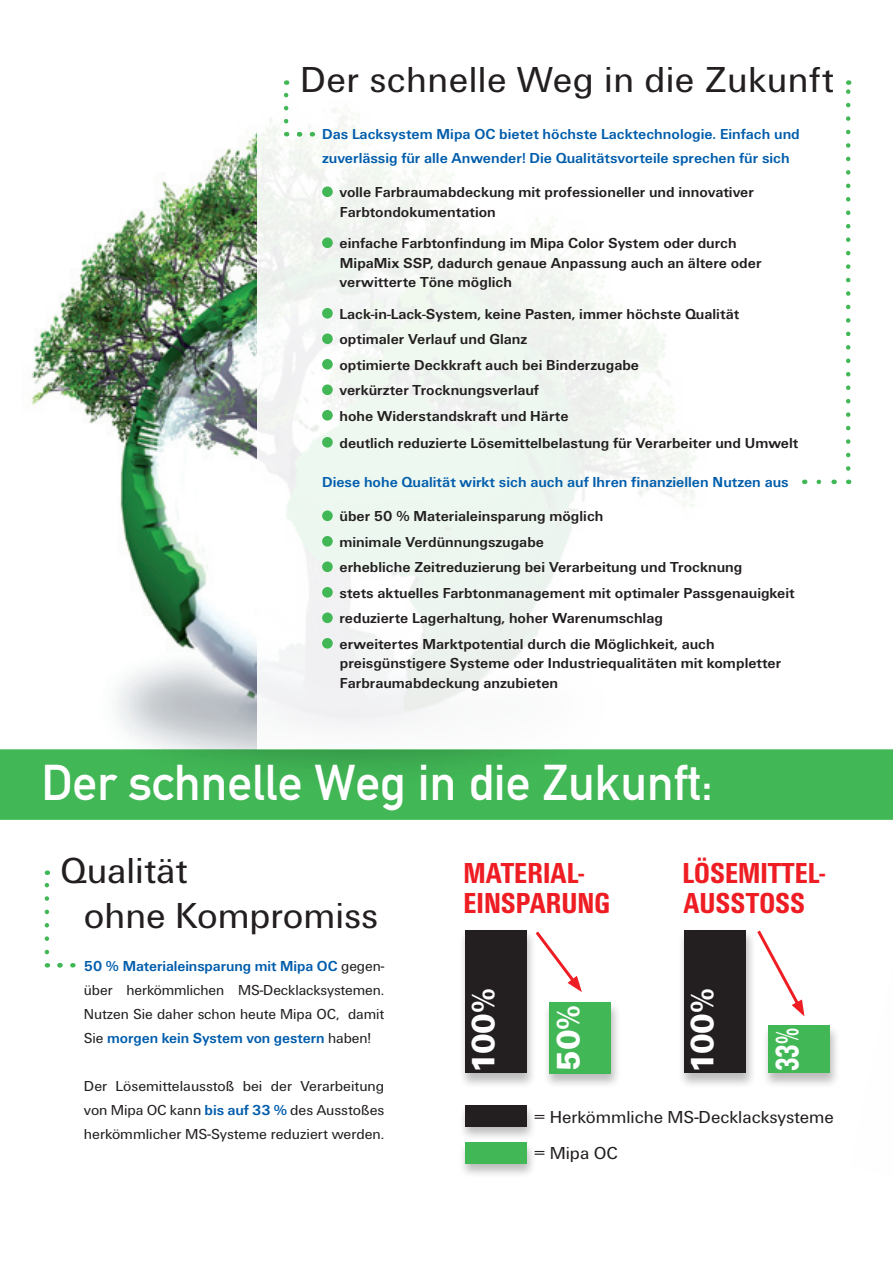
<style>
.page{position:relative;width:893px;height:1263px;background:#fff}
.page>*{position:absolute;margin:0;border:0;box-sizing:border-box;transform-origin:0 0}
.t1{font:49.5px "DIN Mittelschrift";color:#fff}
.t2{font:37.5px/45px "Unitus T";letter-spacing:.005em;color:#231f20}
.t3{font:900 33.6px "Unitus T";color:#fff}
.t4{font:900 33.6px "Unitus T";color:#fff;scale:.65 1}
.t5{font:700 condensed 30px/30px "Unitus T";color:#ee1d23}
.t6{font:18px/36.8px "Unitus T";color:#231f20}
.t7{font:700 15px/25.5px "Unitus T";color:#231f20}
.t8{font:15px/24px "Unitus T";letter-spacing:-.005em;color:#231f20;text-align:justify}
.t9{font:700 15px/24px "Unitus T";color:#015dac}
.s1{font-weight:700;color:#015dac}
</style>
<div class="page">
<img style="left:31px;top:131px;width:226px;height:618px">
<div style="left:257px;top:0;width:636px;height:749px;background:linear-gradient(to right,#f3f7f4,#fff)"></div>
<div style="left:322px;top:186px;width:11px;height:11px;background:#42b756;border-radius:50%"></div>
<div style="left:322px;top:237px;width:11px;height:11px;background:#42b756;border-radius:50%"></div>
<div style="left:322px;top:308px;width:11px;height:11px;background:#42b756;border-radius:50%"></div>
<div style="left:322px;top:333px;width:11px;height:11px;background:#42b756;border-radius:50%"></div>
<div style="left:322px;top:359px;width:11px;height:11px;background:#42b756;border-radius:50%"></div>
<div style="left:322px;top:384px;width:11px;height:11px;background:#42b756;border-radius:50%"></div>
<div style="left:322px;top:410px;width:11px;height:11px;background:#42b756;border-radius:50%"></div>
<div style="left:322px;top:437px;width:11px;height:11px;background:#42b756;border-radius:50%"></div>
<div style="left:322px;top:510px;width:11px;height:11px;background:#42b756;border-radius:50%"></div>
<div style="left:322px;top:536px;width:11px;height:11px;background:#42b756;border-radius:50%"></div>
<div style="left:322px;top:561px;width:11px;height:11px;background:#42b756;border-radius:50%"></div>
<div style="left:322px;top:587px;width:11px;height:11px;background:#42b756;border-radius:50%"></div>
<div style="left:322px;top:612px;width:11px;height:11px;background:#42b756;border-radius:50%"></div>
<div style="left:322px;top:638px;width:11px;height:11px;background:#42b756;border-radius:50%"></div>
<svg style="left:299px;top:132px;width:6px;height:4px"></svg>
<svg style="left:284px;top:80px;width:4px;height:41px"></svg>
<svg style="left:812px;top:480px;width:7px;height:4px"></svg>
<svg style="left:846px;top:80px;width:4px;height:388px"></svg>
<svg style="left:0;top:749px;width:893px;height:71px;background:#42b556"></svg>
<div style="left:458px;top:1103px;width:79px;height:38px;background:#231f20;opacity:.3"></div>
<div style="left:465px;top:1106px;width:62px;height:21px;background:#231f20"></div>
<div style="left:458px;top:1141px;width:79px;height:37px;background:#231f20;opacity:.3"></div>
<div style="left:465px;top:1143px;width:62px;height:21px;background:#42b756"></div>
<div style="left:458px;top:928px;width:79px;height:160px;background:#231f20;opacity:.3"></div>
<div style="left:465px;top:930px;width:62px;height:143px;background:#231f20"></div>
<div style="left:543px;top:1000px;width:78px;height:88px;background:#231f20;opacity:.3"></div>
<div style="left:549px;top:1002px;width:62px;height:71px;background:#42b756"></div>
<svg style="left:533px;top:928px;width:49px;height:64px"></svg>
<div style="left:677px;top:928px;width:79px;height:160px;background:#231f20;opacity:.3"></div>
<div style="left:684px;top:930px;width:62px;height:143px;background:#231f20"></div>
<div style="left:762px;top:1023px;width:78px;height:65px;background:#231f20;opacity:.3"></div>
<div style="left:768px;top:1025px;width:62px;height:48px;background:#42b756"></div>
<svg style="left:754px;top:928px;width:50px;height:88px"></svg>
<svg style="left:45px;top:870px;width:4px;height:82px"></svg>
<h2 class="t2" style="left:300px;top:57px;width:535px">Der schnelle Weg in die Zukunft</h2>
<p class="t9" style="left:322px;top:121px;width:479px">Das Lacksystem Mipa OC bietet höchste Lacktechnologie. Einfach und zuverlässig für alle Anwender! Die Qualitätsvorteile sprechen für sich</p>
<p class="t7" style="left:339px;top:182px;width:416px;line-height:19.5px">volle Farbraumabdeckung mit professioneller und innovativer<br>Farbtondokumentation</p>
<p class="t7" style="left:339px;top:233px;width:423px;line-height:19.5px">einfache Farbtonfindung im Mipa Color System oder durch<br>MipaMix SSP, dadurch genaue Anpassung auch an ältere oder verwitterte Töne möglich</p>
<p class="t7" style="left:339px;top:301px;width:401px">Lack-in-Lack-System, keine Pasten, immer höchste Qualität optimaler Verlauf und Glanz<br>optimierte Deckkraft auch bei Binderzugabe<br>verkürzter Trocknungsverlauf<br>hohe Widerstandskraft und Härte</p>
<p class="t7" style="left:339px;top:430px;width:460px">deutlich reduzierte Lösemittelbelastung für Verarbeiter und Umwelt</p>
<p class="t9" style="left:322px;top:469px;width:468px">Diese hohe Qualität wirkt sich auch auf Ihren finanziellen Nutzen aus</p>
<p class="t7" style="left:339px;top:503px;width:457px">über 50 % Materialeinsparung möglich<br>minimale Verdünnungszugabe<br>erhebliche Zeitreduzierung bei Verarbeitung und Trocknung<br>stets aktuelles Farbtonmanagement mit optimaler Passgenauigkeit reduzierte Lagerhaltung, hoher Warenumschlag<br>erweitertes Marktpotential durch die Möglichkeit, auch</p>
<p class="t7" style="left:340px;top:653px;width:443px;line-height:19.5px">preisgünstigere Systeme oder Industriequalitäten mit kompletter<br>Farbraumabdeckung anzubieten</p>
<h1 class="t1" style="left:41px;top:754px;width:673px">Der schnelle Weg in die Zukunft:</h1>
<h2 class="t2" style="left:84px;top:847px;width:296px;text-indent:-24px">Qualität<br>ohne Kompromiss</h2>
<h3 class="t5" style="left:463px;top:857px;width:148px">MATERIAL-<br>EINSPARUNG</h3>
<h3 class="t5" style="left:682px;top:857px;width:144px">LÖSEMITTEL-<br>AUSSTOSS</h3>
<p class="t8" style="left:84px;top:953px;width:302px"><span class="s1">50 % Materialeinsparung mit Mipa OC</span> gegen&shy;über herkömmlichen MS-Decklacksystemen.<br>Nutzen Sie daher schon heute Mipa OC, damit Sie <span class="s1">morgen kein System von gestern</span> haben!</p>
<p class="t8" style="left:84px;top:1073px;width:302px">Der Lösemittelausstoß bei der Verarbeitung von Mipa OC kann <span class="s1">bis auf 33 %</span> des Ausstoßes herkömmlicher MS-Systeme reduziert werden.</p>
<h3 class="t3" style="left:464px;top:1074px;width:87px;rotate:-90deg">100%</h3>
<h3 class="t3" style="left:549px;top:1071px;width:68px;rotate:-90deg">50%</h3>
<h3 class="t3" style="left:683px;top:1074px;width:87px;rotate:-90deg">100%</h3>
<h3 class="t4" style="left:768px;top:1071px;width:68px;rotate:-90deg">33%</h3>
<p class="t6" style="left:534px;top:1098px;width:301px">= Herkömmliche MS-Decklacksysteme = Mipa OC</p>
</div>
